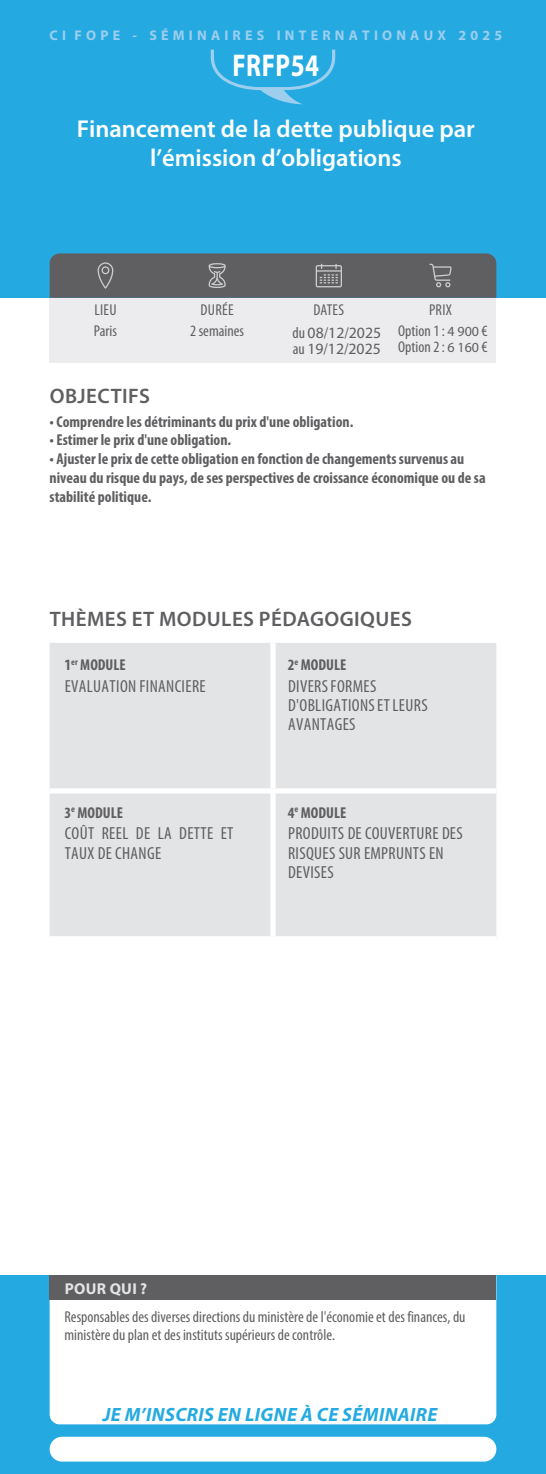
<style>
.page{position:relative;width:546px;height:1474px;background:#fff}
.page>*{position:absolute;margin:0;border:0;box-sizing:border-box;transform-origin:0 0}
.t1{font:700 31.5px "Myriad Pro";letter-spacing:.02em;color:#fff;scale:.8 1}
.t2{font:600 24.5px/28px "Myriad Pro";color:#fff;text-align:center}
.t3{font:600 21px "Myriad Pro";letter-spacing:.02em;color:#5f5f62}
.t4{font:italic 700 19.25px "Myriad Pro";letter-spacing:.02em;color:#24aae1}
.t5{font:condensed 17.5px/19.2px "Myriad Pro";letter-spacing:.02em;color:#5f5f62}
.t6{font:700 condensed 15.75px/18.9px "Myriad Pro";color:#5f5f62}
.t7{font:condensed 15.75px/21.7px "Myriad Pro";color:#5f5f62}
.t8{font:15.75px "Myriad Pro";color:#5f5f62}
.t9{font:700 15.75px "Myriad Pro";letter-spacing:.02em;color:#e3e4e6}
.t10{font:700 14px "Myriad Pro";letter-spacing:.3em;color:#9eceee}
.s1{font-stretch:normal}
.s2{font-stretch:condensed}
.s3{font-stretch:normal;font-size:14px}
</style>
<div class="page">
<div style="left:0;top:1275px;width:546px;height:198px;background:#24aae1"></div>
<div style="left:50px;top:298px;width:446px;height:64px;background:#ececee"></div>
<div style="left:50px;top:1300px;width:446px;height:124px;background:#fff"></div>
<div style="left:0;top:0;width:546px;height:298px;background:#24aae1"></div>
<svg style="left:50px;top:253px;width:446px;height:45px;background:#616367"></svg>
<div style="left:50px;top:1275px;width:446px;height:25px;background:#5f5f62"></div>
<div style="left:50px;top:643px;width:446px;height:293px;background:#e3e4e6"></div>
<div style="left:270px;top:643px;width:5px;height:145px;background:#fff"></div>
<div style="left:50px;top:788px;width:223px;height:5px;background:#fff"></div>
<div style="left:273px;top:788px;width:223px;height:5px;background:#fff"></div>
<div style="left:270px;top:793px;width:5px;height:143px;background:#fff"></div>
<svg style="left:211px;top:50px;width:124px;height:54px"></svg>
<div style="left:50px;top:1436px;width:446px;height:25px;background:#fff;border-radius:12px"></div>
<p class="t10" style="left:50px;top:26px;width:454px">CI FOPE - SÉMINAIRES INTERNATIONAUX 2025</p>
<h1 class="t1" style="left:232px;top:45px;width:110px">FRFP54</h1>
<h2 class="t2" style="left:77px;top:115px;width:400px">Financement de la dette publique par l’émission d’obligations</h2>
<p class="t7" style="left:190px;top:299px;width:55px;text-align:center">DURÉE<br>2 semaines</p>
<p class="t7" style="left:94px;top:299px;width:24px">LIEU<br>Paris</p>
<p class="t7" style="left:292px;top:298px;width:90px;line-height:23.8px;text-indent:21px">DATES<br>du <span class="s1">08</span>/<span class="s1">12</span>/<span class="s1">2025</span></p>
<p class="t8" style="left:293px;top:339px;width:89px"><span class="s2">au</span> 19<span class="s2">/</span>12<span class="s2">/</span>2025</p>
<p class="t7" style="left:398px;top:299px;width:91px;text-align:center">PRIX<br>Option 1 : <span class="s3">4 900</span> €</p>
<p class="t7" style="left:398px;top:336px;width:91px">Option 2 : <span class="s3">6 160</span> €</p>
<h3 class="t3" style="left:50px;top:384px;width:102px">OBJECTIFS</h3>
<p class="t6" style="left:50px;top:411px;width:305px">• Comprendre les détriminants du prix d'une obligation.</p>
<p class="t6" style="left:50px;top:430px;width:183px">• Estimer le prix d'une obligation.</p>
<p class="t6" style="left:50px;top:449px;width:437px">• Ajuster le prix de cette obligation en fonction de changements survenus au niveau du risque du pays, de ses perspectives de croissance économique ou de sa stabilité politique.</p>
<h3 class="t3" style="left:50px;top:607px;width:363px">THÈMES ET MODULES PÉDAGOGIQUES</h3>
<p class="t6" style="left:64px;top:654px;width:63px">1<sup>er</sup> MODULE</p>
<p class="t5" style="left:65px;top:676px;width:142px">EVALUATION FINANCIERE</p>
<p class="t6" style="left:288px;top:654px;width:60px">2<sup>e</sup> MODULE</p>
<p class="t5" style="left:288px;top:676px;width:141px">DIVERS FORMES<br>D'OBLIGATIONS ET LEURS<br>AVANTAGES</p>
<p class="t6" style="left:64px;top:802px;width:60px">3<sup>e</sup> MODULE</p>
<p class="t5" style="left:65px;top:823px;width:170px">COÛT REEL DE LA DETTE ET<br>TAUX DE CHANGE</p>
<p class="t6" style="left:288px;top:802px;width:60px">4<sup>e</sup> MODULE</p>
<p class="t5" style="left:288px;top:823px;width:176px">PRODUITS DE COUVERTURE DES<br>RISQUES SUR EMPRUNTS EN<br>DEVISES</p>
<p class="t9" style="left:65px;top:1278px;width:84px">POUR QUI ?</p>
<p class="t7" style="left:64px;top:1307px;width:402px;line-height:17.5px">Responsables des diverses directions du ministère de l'économie et des finances, du ministère du plan et des instituts supérieurs de contrôle.</p>
<p class="t4" style="left:103px;top:1402px;width:336px">JE M’INSCRIS EN LIGNE À CE SÉMINAIRE</p>
</div>
